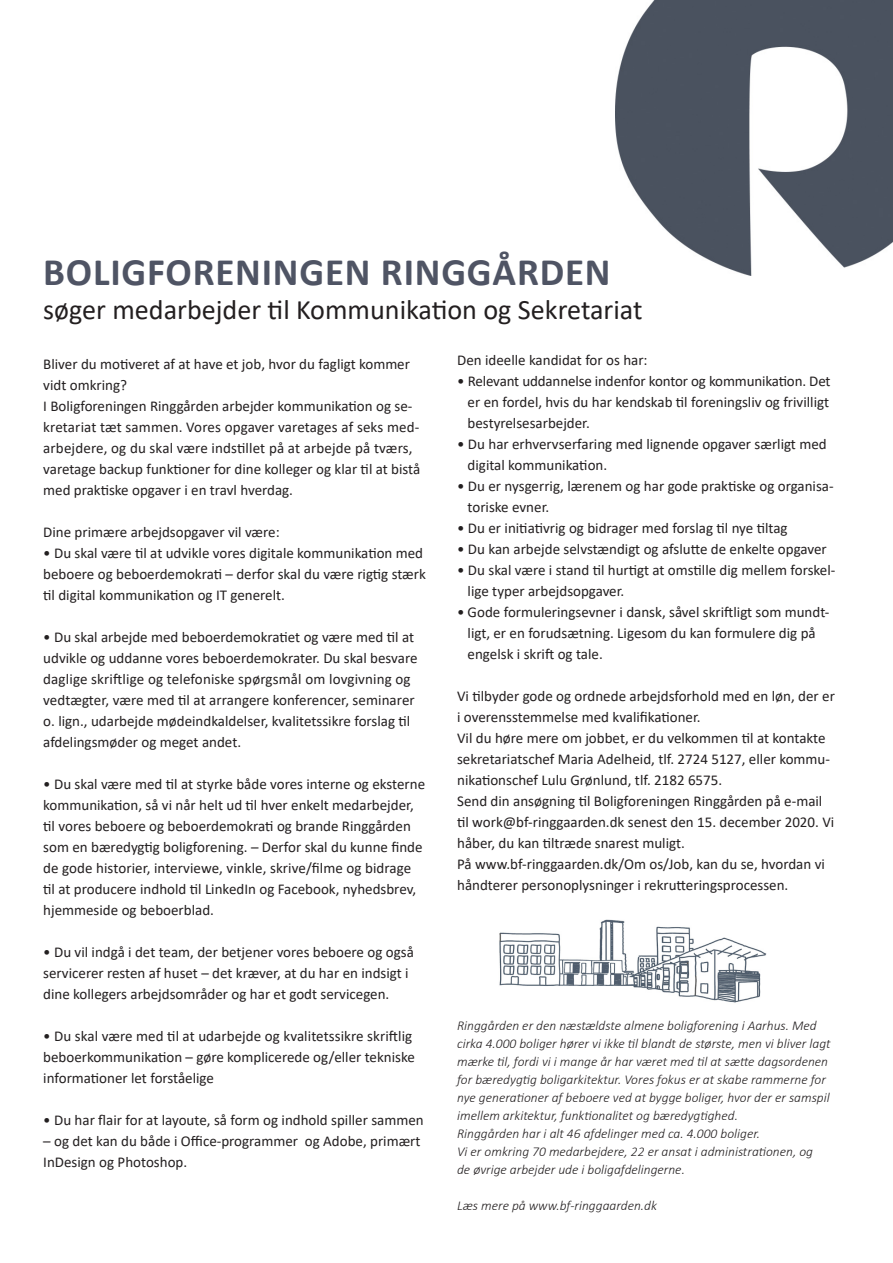
<style>
.page{position:relative;width:893px;height:1263px;background:#fff}
.page>*{position:absolute;margin:0;border:0;box-sizing:border-box;transform-origin:0 0}
.t1{font:700 39px "Calibri";letter-spacing:.02em;color:#4f5464}
.t2{font:28.2px "Calibri";color:#231f20}
.t3{font:15px/21px "Calibri";color:#231f20}
.t4{font:italic 300 13.5px/18px "Calibri";color:#231f20}
</style>
<div class="page">
<img style="left:499px;top:919px;width:268px;height:84px">
<img style="left:615px;top:0;width:278px;height:275px">
<p class="t1" style="left:43px;top:245px;width:569px">BOLIGFORENINGEN RINGGÅRDEN</p>
<p class="t2" style="left:43px;top:290px;width:601px">søger medarbejder til Kommunikation og Sekretariat</p>
<p class="t3" style="left:43px;top:353px;width:371px">Bliver du motiveret af at have et job, hvor du fagligt kommer vidt omkring?<br>I Boligforeningen Ringgården arbejder kommunikation og se-</p>
<p class="t3" style="left:43px;top:416px;width:379px">kretariat tæt sammen. Vores opgaver varetages af seks med&shy;arbejdere, og du skal være indstillet på at arbejde på tværs, varetage backup funktioner for dine kolleger og klar til at bistå med praktiske opgaver i en travl hverdag.</p>
<p class="t3" style="left:43px;top:521px;width:238px">Dine primære arbejdsopgaver vil være:</p>
<p class="t3" style="left:43px;top:542px;width:384px">• Du skal være til at udvikle vores digitale kommunikation med beboere og beboerdemokrati – derfor skal du være rigtig stærk til digital kommunikation og IT generelt.</p>
<p class="t3" style="left:43px;top:626px;width:376px">• Du skal arbejde med beboerdemokratiet og være med til at udvikle og uddanne vores beboerdemokrater. Du skal besvare daglige skriftlige og telefoniske spørgsmål om lovgivning og vedtægter, være med til at arrangere konferencer, seminarer o. lign., udarbejde mødeindkaldelser, kvalitetssikre forslag til afdelingsmøder og meget andet.</p>
<p class="t3" style="left:43px;top:773px;width:383px">• Du skal være med til at styrke både vores interne og eksterne kommunikation, så vi når helt ud til hver enkelt medarbejder, til vores beboere og beboerdemokrati og brande Ringgården som en bæredygtig boligforening. – Derfor skal du kunne finde de gode historier, interviewe, vinkle, skrive/filme og bidrage til at producere indhold til LinkedIn og Facebook, nyhedsbrev, hjemmeside og beboerblad.</p>
<p class="t3" style="left:43px;top:941px;width:372px">• Du vil indgå i det team, der betjener vores beboere og også servicerer resten af huset – det kræver, at du har en indsigt i dine kollegers arbejdsområder og har et godt servicegen.</p>
<p class="t3" style="left:43px;top:1025px;width:373px">• Du skal være med til at udarbejde og kvalitetssikre skriftlig beboerkommunikation – gøre komplicerede og/eller tekniske informationer let forståelige</p>
<p class="t3" style="left:43px;top:1109px;width:382px">• Du har flair for at layoute, så form og indhold spiller sammen</p>
<p class="t3" style="left:43px;top:1130px;width:379px">– og det kan du både i Office-programmer og Adobe, primært<br>InDesign og Photoshop.</p>
<p class="t3" style="left:457px;top:349px;width:192px">Den ideelle kandidat for os har:</p>
<p class="t3" style="left:468px;top:370px;width:364px;text-align:justify;text-indent:-10px">• Relevant uddannelse indenfor kontor og kommunikation. Det er en fordel, hvis du har kendskab til foreningsliv og frivilligt bestyrelsesarbejder.</p>
<p class="t3" style="left:468px;top:433px;width:361px;text-indent:-10px">• Du har erhvervserfaring med lignende opgaver særligt med digital kommunikation.</p>
<p class="t3" style="left:468px;top:475px;width:368px;text-indent:-10px">• Du er nysgerrig, lærenem og har gode praktiske og organisa&shy;toriske evner.</p>
<p class="t3" style="left:457px;top:517px;width:332px">• Du er initiativrig og bidrager med forslag til nye tiltag</p>
<p class="t3" style="left:457px;top:538px;width:371px">• Du kan arbejde selvstændigt og afslutte de enkelte opgaver</p>
<p class="t3" style="left:468px;top:559px;width:369px;text-indent:-10px">• Du skal være i stand til hurtigt at omstille dig mellem forskel&shy;lige typer arbejdsopgaver.</p>
<p class="t3" style="left:468px;top:601px;width:363px;text-indent:-10px">• Gode formuleringsevner i dansk, såvel skriftligt som mundt&shy;ligt, er en forudsætning. Ligesom du kan formulere dig på engelsk i skrift og tale.</p>
<p class="t3" style="left:457px;top:685px;width:379px">Vi tilbyder gode og ordnede arbejdsforhold med en løn, der er i overensstemmelse med kvalifikationer.</p>
<p class="t3" style="left:457px;top:727px;width:374px">Vil du høre mere om jobbet, er du velkommen til at kontakte sekretariatschef Maria Adelheid, tlf. 2724 5127, eller kommu&shy;nikationschef Lulu Grønlund, tlf. 2182 6575.</p>
<p class="t3" style="left:457px;top:790px;width:379px">Send din ansøgning til Boligforeningen Ringgården på e-mail til work@bf-ringgaarden.dk senest den 15. december 2020. Vi håber, du kan tiltræde snarest muligt.</p>
<p class="t3" style="left:457px;top:853px;width:369px">På www.bf-ringgaarden.dk/Om os/Job, kan du se, hvordan vi håndterer personoplysninger i rekrutteringsprocessen.</p>
<p class="t4" style="left:457px;top:1016px;width:375px">Ringgården er den næstældste almene boligforening i Aarhus. Med cirka 4.000 boliger hører vi ikke til blandt de største, men vi bliver lagt mærke til, fordi vi i mange år har været med til at sætte dagsordenen for bæredygtig boligarkitektur. Vores fokus er at skabe rammerne for nye generationer af beboere ved at bygge boliger, hvor der er samspil imellem arkitektur, funktionalitet og bæredygtighed.<br>Ringgården har i alt 46 afdelinger med ca. 4.000 boliger.<br>Vi er omkring 70 medarbejdere, 22 er ansat i administrationen, og</p>
<p class="t4" style="left:457px;top:1160px;width:229px">de øvrige arbejder ude i boligafdelingerne.</p>
<p class="t4" style="left:457px;top:1196px;width:201px">Læs mere på www.bf-ringgaarden.dk</p>
</div>
